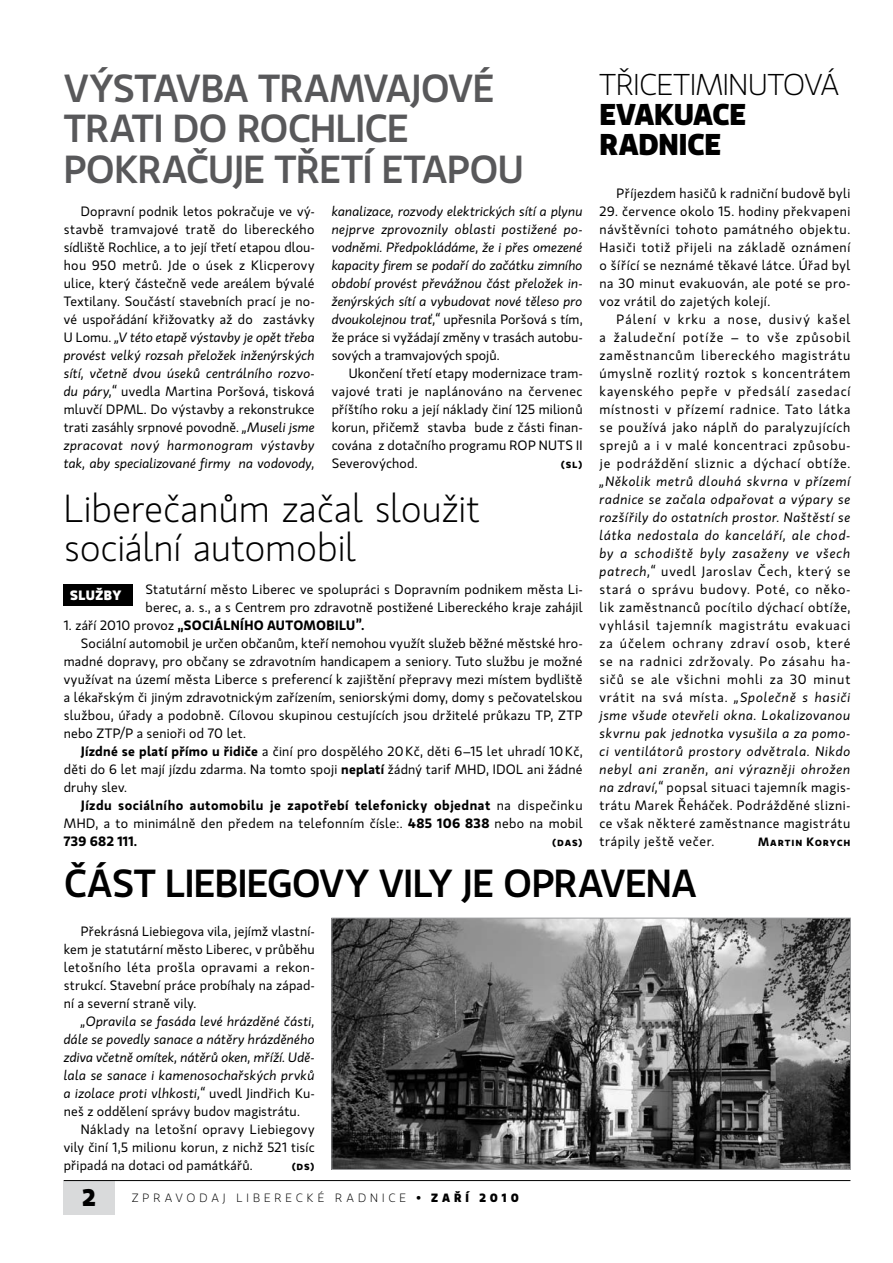
<style>
.page{position:relative;width:893px;height:1263px;background:#fff}
.page>*{position:absolute;margin:0;border:0;box-sizing:border-box;transform-origin:0 0}
.t1{font:500 39px "Gloriola Std";letter-spacing:-.02em;color:#58585a}
.t2{font:300 39px/39px "Gloriola Std";letter-spacing:-.005em;color:#000}
.t3{font:500 39px "Gloriola Std";letter-spacing:-.02em;color:#000}
.t4{font:300 30px "Gloriola Std";letter-spacing:-.005em;color:#000}
.t5{font:700 30px "Gloriola Std";color:#000}
.t6{font:700 24px "Gloriola Std";color:#000}
.t7{font:13.5px/18px "Gloriola Std";letter-spacing:.02em;color:#000;text-align:justify}
.t8{font:italic 13.5px/18px "Gloriola Std";letter-spacing:.01em;color:#000;text-align:justify}
.t9{font:600 13.5px/18px "Gloriola Std";letter-spacing:.035em;color:#000;text-align:justify}
.t10{font:700 13.5px "Gloriola Std";color:#fff}
.t11{font:300 12px "Gloriola Std";letter-spacing:.325em;color:#000}
.t12{font:600 12px "Gloriola Std";letter-spacing:.07em;color:#000}
.s1{font-style:italic}
.s2{font-style:normal}
.s3{font-weight:400}
.s4{font-weight:600}
.s5{font-weight:700}
</style>
<div class="page">
<div style="left:64px;top:1180px;width:51px;height:34px;background:#d9dadb"></div>
<hr style="left:64px;top:1180px;width:786px;height:1px;background:#000">
<div style="left:64px;top:585px;width:69px;height:21px;background:#000"></div>
<img style="left:334px;top:920px;width:515px;height:247px">
<div style="left:332px;top:918px;width:519px;height:251px;border:1px solid #9c9d9f"></div>
<h1 class="t1" style="left:64px;top:61px;width:73px">VÝSTAVBA</h1>
<h1 class="t1" style="left:258px;top:61px;width:27px">TRAMVA</h1>
<h1 class="t1" style="left:411px;top:61px;width:85px">JOVÉ</h1>
<h1 class="t1" style="left:64px;top:101px;width:21px">TRATI</h1>
<h1 class="t1" style="left:173px;top:101px;width:237px">DO ROCHLICE</h1>
<h1 class="t1" style="left:64px;top:142px;width:25px">POKRAČ</h1>
<h1 class="t1" style="left:208px;top:142px;width:220px">UJE TŘETÍ ETAPO</h1>
<h1 class="t1" style="left:498px;top:142px;width:28px">U</h1>
<p class="t7" style="left:64px;top:202px;width:252px;text-indent:17px">Dopravní podnik letos pokračuje ve vý&shy;stavbě tramvajové tratě do libereckého sídliště Rochlice, a to její třetí etapou dlou&shy;hou 950 metrů. Jde o úsek z Klicperovy ulice, který částečně vede areálem bývalé Textilany. Součástí stavebních prací je no&shy;vé uspořádání křižovatky až do zastávky U Lomu. <span class="s1">„V této etapě výstavby je opět třeba provést velký rozsah přeložek inženýrských sítí, včetně dvou úseků centrálního rozvo&shy;du páry,“</span> uvedla Martina Poršová, tisková mluvčí DPML. Do výstavby a rekonstrukce trati zasáhly srpnové povodně. <span class="s1">„Museli jsme zpracovat nový harmonogram výstavby tak, aby specializované firmy na vodovody,</span></p>
<p class="t8" style="left:332px;top:202px;width:252px">kanalizace, rozvody elektrických sítí a plynu nejprve zprovoznily oblasti postižené po&shy;vodněmi. Předpokládáme, že i přes omezené kapacity firem se podaří do začátku zimního období provést převážnou část přeložek in&shy;ženýrských sítí a vybudovat nové těleso pro dvoukolejnou trať,“ <span class="s2">upřesnila Poršová s tím, že práce si vyžádají změny v trasách autobu&shy;sových a tramvajových spojů.</span></p>
<p class="t7" style="left:332px;top:364px;width:252px;text-indent:17px">Ukončení třetí etapy modernizace tram&shy;vajové trati je naplánováno na červenec příštího roku a její náklady činí 125 milionů korun, přičemž stavba bude z části finan&shy;cována z dotačního programu ROP NUTS II Severovýchod.</p>
<p class="t12" style="left:561px;top:455px;width:23px">(sl)</p>
<h1 class="t2" style="left:64px;top:488px;width:418px">Liberečanům začal sloužit sociální automobil</h1>
<p class="t7" style="left:146px;top:580px;width:438px">Statutární město Liberec ve spolupráci s Dopravním podnikem města Li&shy;berec, a. s., a s Centrem pro zdravotně postižené Libereckého kraje zahájil</p>
<p class="t9" style="left:64px;top:616px;width:242px"><span class="s3">1. září 2010 provoz</span> „SOCIÁLNÍHO AUTOMO</p>
<p class="t9" style="left:326px;top:616px;width:40px">BILU”.</p>
<p class="t7" style="left:64px;top:634px;width:520px;text-indent:17px">Sociální automobil je určen občanům, kteří nemohou využít služeb běžné městské hro&shy;madné dopravy, pro občany se zdravotním handicapem a seniory. Tuto službu je možné využívat na území města Liberce s preferencí k zajištění přepravy mezi místem bydliště a lékařským či jiným zdravotnickým zařízením, seniorskými domy, domy s pečovatelskou službou, úřady a podobně. Cílovou skupinou cestujících jsou držitelé průkazu TP, ZTP nebo ZTP/P a senioři od 70 let.</p>
<p class="t7" style="left:64px;top:742px;width:520px;text-indent:17px"><span class="s4">Jízdné se platí přímo u řidiče</span> a činí pro dospělého 20Kč, děti 6–15 let uhradí 10Kč, děti do 6 let mají jízdu zdarma. Na tomto spoji <span class="s4">neplatí</span> žádný tarif MHD, IDOL ani žádné druhy slev.</p>
<p class="t9" style="left:64px;top:796px;width:520px;text-indent:17px">Jízdu sociálního automobilu je zapotřebí telefonicky objednat <span class="s3">na dispečinku MHD, a to minimálně den předem na telefonním čísle:.</span> 485 106 838 <span class="s3">nebo na mobil </span>739 682 111.</p>
<p class="t10" style="left:70px;top:585px;width:53px">SLUŽBY</p>
<p class="t12" style="left:552px;top:833px;width:32px">(das)</p>
<h2 class="t4" style="left:600px;top:64px;width:47px">Třiceti</h2>
<h2 class="t4" style="left:696px;top:64px;width:145px">min utová</h2>
<h2 class="t5" style="left:600px;top:92px;width:20px">EVAK</h2>
<h2 class="t5" style="left:674px;top:92px;width:38px">UACE</h2>
<h2 class="t5" style="left:600px;top:122px;width:19px">RADNICE</h2>
<p class="t7" style="left:617px;top:184px;width:235px">Příjezdem hasičů k radniční budově byli</p>
<p class="t7" style="left:600px;top:202px;width:252px">29. července okolo 15. hodiny překvapeni návštěvníci tohoto památného objektu.<br>Hasiči totiž přijeli na základě oznámení o šířící se neznámé těkavé látce. Úřad byl na 30 minut evakuován, ale poté se pro&shy;voz vrátil do zajetých kolejí.</p>
<p class="t7" style="left:600px;top:310px;width:252px;text-indent:17px">Pálení v krku a nose, dusivý kašel a žaludeční potíže – to vše způsobil zaměstnancům libereckého magistrátu úmyslně rozlitý roztok s koncentrátem kayenského pepře v předsálí zasedací místnosti v přízemí radnice. Tato látka se používá jako náplň do paralyzujících sprejů a i v malé koncentraci způsobu&shy;je podráždění sliznic a dýchací obtíže.</p>
<p class="t7" style="left:599px;top:472px;width:252px"><span class="s1">„Několik metrů dlouhá skvrna v přízemí radnice se začala odpařovat a výpary se rozšířily do ostatních prostor. Naštěstí se látka nedostala do kanceláří, ale chod&shy;by a schodiště byly zasaženy ve všech patrech,“</span> uvedl Jaroslav Čech, který se stará o správu budovy. Poté, co něko&shy;lik zaměstnanců pocítilo dýchací obtíže, vyhlásil tajemník magistrátu evakuaci za účelem ochrany zdraví osob, které se na radnici zdržovaly. Po zásahu ha&shy;sičů se ale všichni mohli za 30 minut vrátit na svá místa. <span class="s1">„Společně s hasiči jsme všude otevřeli okna. Lokalizovanou skvrnu pak jednotka vysušila a za pomo&shy;ci ventilátorů prostory odvětrala. Nikdo nebyl ani zraněn, ani výrazněji ohrožen na zdraví,“</span> popsal situaci tajemník magis&shy;trátu Marek Řeháček. Podrážděné slizni&shy;ce však některé zaměstnance magistrátu trápily ještě večer.</p>
<p class="t12" style="left:758px;top:833px;width:94px">Martin Korych</p>
<h1 class="t3" style="left:64px;top:856px;width:255px">ČÁST LI EBI EGOVY</h1>
<h1 class="t3" style="left:379px;top:856px;width:150px">VILY JE OPRAV</h1>
<h1 class="t3" style="left:625px;top:856px;width:46px">ENA</h1>
<p class="t7" style="left:64px;top:922px;width:252px;text-indent:17px">Překrásná Liebiegova vila, jejímž vlastní&shy;kem je statutární město Liberec, v průběhu letošního léta prošla opravami a rekon&shy;strukcí. Stavební práce probíhaly na západ&shy;ní a severní straně vily.</p>
<p class="t8" style="left:64px;top:1012px;width:252px;text-indent:17px">„Opravila se fasáda levé hrázděné části, dále se povedly sanace a nátěry hrázděného zdiva včetně omítek, nátěrů oken, mříží. Udě&shy;lala se sanace i kamenosochařských prvků a izolace proti vlhkosti,“ <span class="s2">uvedl Jindřich Ku&shy;neš z oddělení správy budov magistrátu.</span></p>
<p class="t7" style="left:64px;top:1120px;width:252px;text-indent:17px">Náklady na letošní opravy Liebiegovy vily činí 1,5 milionu korun, z nichž 521 tisíc připadá na dotaci od památkářů.</p>
<p class="t12" style="left:292px;top:1157px;width:24px">(ds)</p>
<h3 class="t6" style="left:83px;top:1180px;width:15px">2</h3>
<p class="t11" style="left:132px;top:1190px;width:388px">ZPRAVODAJ LIBERECKÉ RADNICE <span class="s5">• ZAŘÍ 2010</span></p>
</div>
